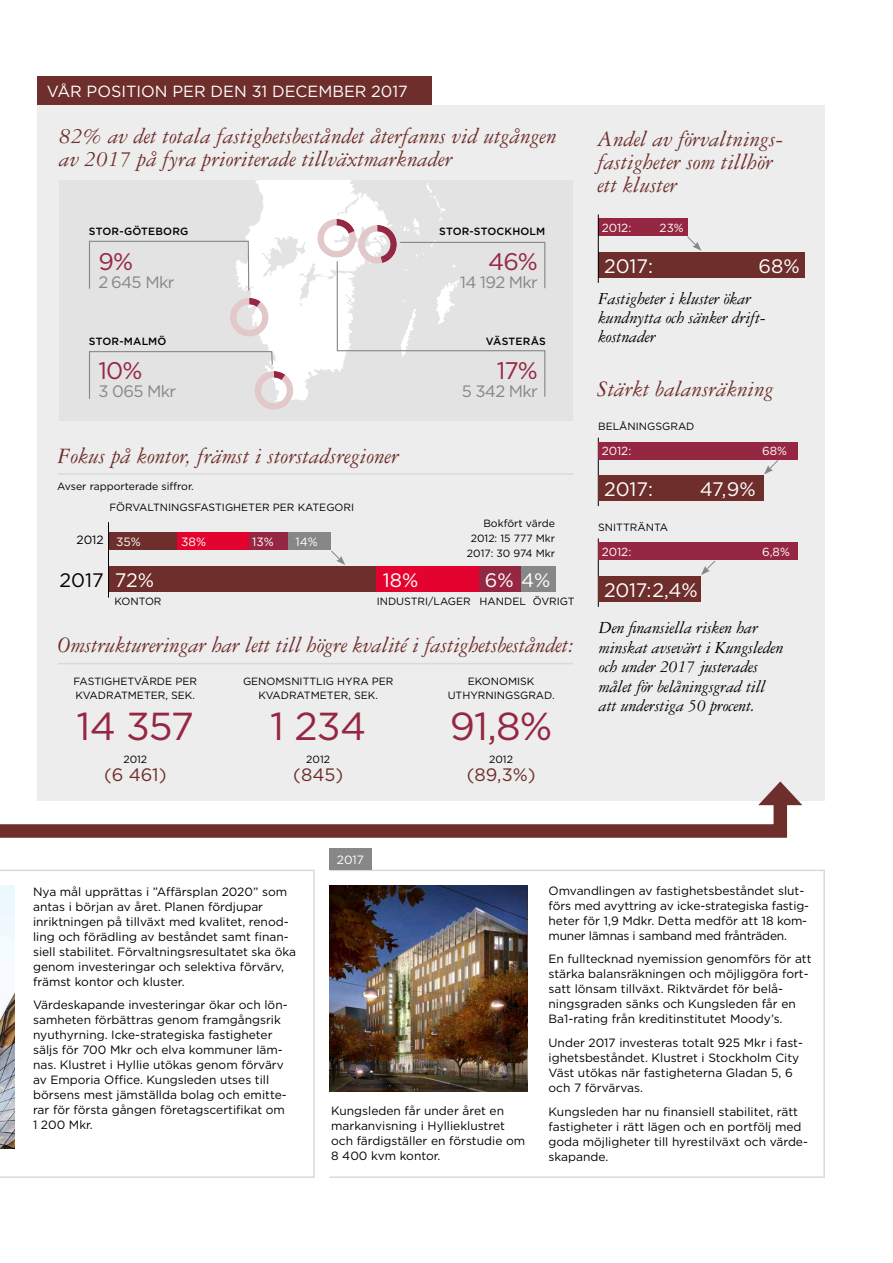
<style>
.page{position:relative;width:893px;height:1263px;background:#fff}
.page>*{position:absolute;margin:0;border:0;box-sizing:border-box;transform-origin:0 0}
.t1{font:39px "Gotham";letter-spacing:-.02em;color:#952742}
.t2{font:24px "Gotham";color:#952742}
.t3{font:italic 23.4px/23.4px "Garamond 3 LT Std";color:#6e2e2b}
.t4{font:19.5px "Gotham";letter-spacing:-.005em;color:#fff}
.t5{font:19.5px "Gotham";color:#000}
.t6{font:italic 18px/19.5px "Garamond 3 LT Std";letter-spacing:-.01em;color:#000}
.t7{font:18px "Gotham";color:#6e2e2b}
.t8{font:16.5px "Gotham";letter-spacing:-.04em;color:#878787}
.t9{font:16.2px "Gotham";color:#fff}
.t10{font:12px/15px "Gotham";color:#000}
.t11{font:12px "Gotham";color:#fff}
.t12{font:11.7px "Gotham";color:#fff}
.t13{font:10.5px/13.5px "Gotham";color:#000;text-align:center}
.t14{font:500 10.5px "Gotham";letter-spacing:.015em;color:#000}
</style>
<div class="page">
<div style="left:37px;top:105px;width:787px;height:696px;background:#ededed"></div>
<div style="left:329px;top:869px;width:496px;height:309px;border:2px solid #dadada"></div>
<svg style="left:0;top:869px;width:315px;height:309px"></svg>
<img style="left:0;top:886px;width:14px;height:262px">
<svg style="left:0;top:437px;width:794px;height:401px"></svg>
<svg style="left:758px;top:781px;width:44px;height:24px"></svg>
<hr style="left:58px;top:663px;width:515px;height:1px;background:#dadada">
<hr style="left:58px;top:473px;width:515px;height:2px;background:#dadada">
<div style="left:330px;top:848px;width:42px;height:21px;background:#878787"></div>
<div style="left:109px;top:567px;width:268px;height:25px;background:#6e2e2b"></div>
<div style="left:377px;top:567px;width:102px;height:25px;background:#e4032e"></div>
<div style="left:479px;top:567px;width:42px;height:25px;background:#952742"></div>
<div style="left:521px;top:567px;width:34px;height:25px;background:#878787"></div>
<div style="left:109px;top:533px;width:69px;height:17px;background:#6e2e2b"></div>
<div style="left:178px;top:533px;width:71px;height:17px;background:#e4032e"></div>
<div style="left:249px;top:533px;width:40px;height:17px;background:#952742"></div>
<div style="left:288px;top:533px;width:43px;height:17px;background:#878787"></div>
<hr style="left:108px;top:522px;width:1px;height:76px;background:#000">
<div style="left:59px;top:180px;width:514px;height:240px;background:#e3e3e3"></div>
<div style="left:37px;top:77px;width:394px;height:28px;background:#6e2e2b"></div>
<svg style="left:89px;top:180px;width:457px;height:230px"></svg>
<div style="left:598px;top:252px;width:207px;height:26px;background:#6e2e2b"></div>
<div style="left:598px;top:219px;width:89px;height:17px;background:#952742"></div>
<hr style="left:598px;top:214px;width:1px;height:69px;background:#000">
<svg style="left:687px;top:236px;width:14px;height:15px"></svg>
<hr style="left:598px;top:438px;width:1px;height:68px;background:#000">
<div style="left:598px;top:475px;width:166px;height:26px;background:#6e2e2b"></div>
<div style="left:598px;top:442px;width:200px;height:17px;background:#952742"></div>
<svg style="left:764px;top:459px;width:15px;height:15px"></svg>
<hr style="left:598px;top:538px;width:1px;height:69px;background:#000">
<div style="left:598px;top:576px;width:102px;height:26px;background:#6e2e2b"></div>
<div style="left:598px;top:543px;width:200px;height:17px;background:#952742"></div>
<svg style="left:701px;top:560px;width:15px;height:15px"></svg>
<svg style="left:330px;top:550px;width:15px;height:15px"></svg>
<img style="left:330px;top:886px;width:197px;height:205px">
<h3 class="t9" style="left:47px;top:81px;width:362px">VÅR POSITION PER DEN 31 DECEMBER 2017</h3>
<h3 class="t3" style="left:59px;top:124px;width:499px">82% av det totala fastighetsbeståndet återfanns vid utgången av 2017 på fyra prioriterade tillväxtmarknader</h3>
<p class="t14" style="left:89px;top:225px;width:101px">STOR-GÖTEBORG</p>
<h2 class="t2" style="left:99px;top:246px;width:36px">9%</h2>
<h3 class="t8" style="left:99px;top:271px;width:77px">2 645 Mkr</h3>
<p class="t14" style="left:439px;top:224px;width:108px">STOR-STOCKHOLM</p>
<h2 class="t2" style="left:488px;top:246px;width:51px">46%</h2>
<h3 class="t8" style="left:460px;top:271px;width:79px">14 192 Mkr</h3>
<p class="t14" style="left:89px;top:334px;width:79px">STOR-MALMÖ</p>
<p class="t14" style="left:486px;top:334px;width:62px">VÄSTERÅS</p>
<h2 class="t2" style="left:99px;top:355px;width:45px">10%</h2>
<h3 class="t8" style="left:99px;top:381px;width:79px">3 065 Mkr</h3>
<h3 class="t3" style="left:57px;top:444px;width:343px">Fokus på kontor, främst i storstadsregioner</h3>
<p class="t13" style="left:109px;top:500px;width:246px">FÖRVALTNINGSFASTIGHETER PER KATEGORI</p>
<p class="t13" style="left:57px;top:479px;width:138px">Avser rapporterade siffror.</p>
<p class="t10" style="left:77px;top:532px;width:29px">2012</p>
<p class="t11" style="left:116px;top:534px;width:26px">35%</p>
<p class="t11" style="left:181px;top:534px;width:26px">38%</p>
<p class="t11" style="left:252px;top:534px;width:23px">13%</p>
<p class="t11" style="left:295px;top:534px;width:24px">14%</p>
<h2 class="t2" style="left:497px;top:355px;width:42px">17%</h2>
<h3 class="t8" style="left:462px;top:380px;width:78px">5 342 Mkr</h3>
<p class="t13" style="left:467px;top:516px;width:90px;line-height:15px;text-align:right">Bokfört värde<br>2012: 15 777 Mkr<br>2017: 30 974 Mkr</p>
<h3 class="t5" style="left:60px;top:568px;width:46px">2017</h3>
<h3 class="t4" style="left:115px;top:568px;width:41px">72%</h3>
<h3 class="t4" style="left:383px;top:568px;width:37px">18%</h3>
<h3 class="t4" style="left:485px;top:568px;width:67px">6% 4%</h3>
<p class="t13" style="left:114px;top:594px;width:49px">KONTOR</p>
<p class="t13" style="left:377px;top:594px;width:200px">INDUSTRI/LAGER HANDEL ÖVRIGT</p>
<h3 class="t3" style="left:58px;top:634px;width:517px">Omstruktureringar har lett till högre kvalité i fastighetsbeståndet:</h3>
<p class="t13" style="left:74px;top:674px;width:125px;text-align:left">FASTIGHETVÄRDE PER<br>KVADRATMETER, SEK.</p>
<p class="t13" style="left:243px;top:674px;width:152px">GENOMSNITTLIG HYRA PER<br>KVADRATMETER, SEK.</p>
<p class="t13" style="left:448px;top:674px;width:108px">EKONOMISK<br>UTHYRNINGSGRAD.</p>
<h1 class="t1" style="left:77px;top:701px;width:119px">14 357</h1>
<h1 class="t1" style="left:270px;top:701px;width:97px">1 234</h1>
<h1 class="t1" style="left:450px;top:701px;width:104px">91,8%</h1>
<p class="t13" style="left:123px;top:752px;width:25px">2012</p>
<h3 class="t7" style="left:104px;top:763px;width:64px">(6 461)</h3>
<p class="t13" style="left:306px;top:752px;width:25px">2012</p>
<h3 class="t7" style="left:293px;top:763px;width:52px">(845)</h3>
<p class="t13" style="left:489px;top:752px;width:25px">2012</p>
<h3 class="t7" style="left:467px;top:763px;width:70px">(89,3%)</h3>
<h3 class="t3" style="left:597px;top:127px;width:187px">Andel av förvaltnings&shy;fastigheter som tillhör ett kluster</h3>
<p class="t12" style="left:602px;top:220px;width:31px">2012:</p>
<p class="t12" style="left:660px;top:220px;width:26px">23%</p>
<h3 class="t4" style="left:604px;top:253px;width:51px">2017:</h3>
<h3 class="t4" style="left:758px;top:253px;width:43px">68%</h3>
<h3 class="t6" style="left:598px;top:289px;width:169px">Fastigheter i kluster ökar kundnytta och sänker drift&shy;kostnader</h3>
<h3 class="t3" style="left:597px;top:377px;width:178px">Stärkt balansräkning</h3>
<p class="t13" style="left:598px;top:420px;width:98px">BELÅNINGSGRAD</p>
<p class="t12" style="left:602px;top:444px;width:31px">2012:</p>
<p class="t12" style="left:762px;top:444px;width:26px">68%</p>
<h3 class="t4" style="left:604px;top:476px;width:51px">2017:</h3>
<h3 class="t4" style="left:700px;top:476px;width:57px">47,9%</h3>
<p class="t13" style="left:598px;top:520px;width:72px">SNITTRÄNTA</p>
<p class="t12" style="left:602px;top:544px;width:31px">2012:</p>
<p class="t12" style="left:762px;top:544px;width:29px">6,8%</p>
<h3 class="t4" style="left:604px;top:577px;width:95px">2017:2,4%</h3>
<h3 class="t6" style="left:599px;top:618px;width:186px">Den finansiella risken har minskat avsevärt i Kungsleden och under 2017 justerades målet för belåningsgrad till att understiga 50 procent.</h3>
<p class="t11" style="left:337px;top:852px;width:29px">2017</p>
<p class="t10" style="left:33px;top:883px;width:265px">Nya mål upprättas i ”Affärsplan 2020” som antas i början av året. Planen fördjupar inriktningen på tillväxt med kvalitet, renod&shy;ling och förädling av beståndet samt finan&shy;siell stabilitet. Förvaltningsresultatet ska öka genom investeringar och selektiva förvärv, främst kontor och kluster.</p>
<p class="t10" style="left:33px;top:997px;width:256px">Värdeskapande investeringar ökar och lön&shy;samheten förbättras genom framgångsrik nyuthyrning. Icke-strategiska fastigheter säljs för 700 Mkr och elva kommuner läm&shy;nas. Klustret i Hyllie utökas genom förvärv av Emporia Office. Kungsleden utses till börsens mest jämställda bolag och emitte&shy;rar för första gången företagscertifikat om 1 200 Mkr.</p>
<p class="t10" style="left:331px;top:1102px;width:196px">Kungsleden får under året en markanvisning i Hyllieklustret och färdigställer en förstudie om<br>8 400 kvm kontor.</p>
<p class="t10" style="left:549px;top:883px;width:262px">Omvandlingen av fastighetsbeståndet slut&shy;förs med avyttring av icke-strategiska fastig&shy;heter för 1,9 Mdkr. Detta medför att 18 kom&shy;muner lämnas i samband med frånträden.</p>
<p class="t10" style="left:549px;top:951px;width:265px">En fulltecknad nyemission genomförs för att stärka balansräkningen och möjliggöra fort&shy;satt lönsam tillväxt. Riktvärdet för belå&shy;ningsgraden sänks och Kungsleden får en Ba1-rating från kreditinstitutet Moody’s.</p>
<p class="t10" style="left:549px;top:1035px;width:256px">Under 2017 investeras totalt 925 Mkr i fast&shy;ighetsbeståndet. Klustret i Stockholm City Väst utökas när fastigheterna Gladan 5, 6 och 7 förvärvas.</p>
<p class="t10" style="left:549px;top:1103px;width:261px">Kungsleden har nu finansiell stabilitet, rätt fastigheter i rätt lägen och en portfölj med goda möjligheter till hyrestilväxt och värde&shy;skapande.</p>
</div>
